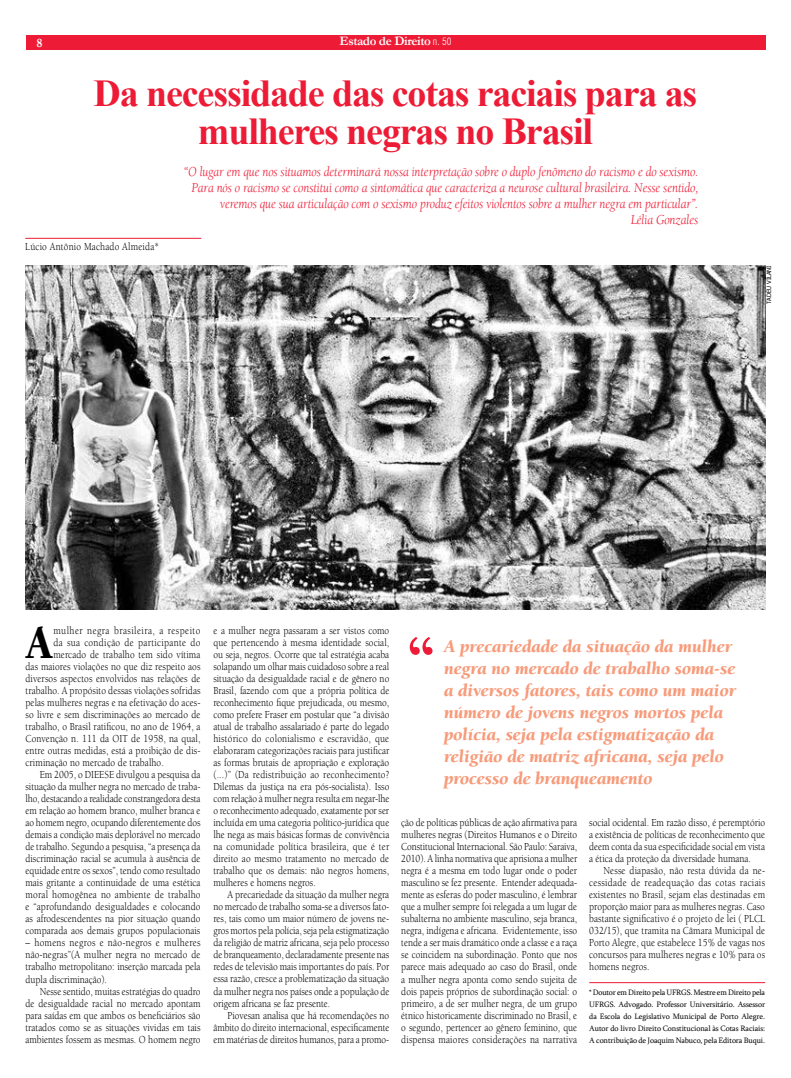
<style>
.page{position:relative;width:791px;height:1078px;background:#fff}
.page>*{position:absolute;margin:0;border:0;box-sizing:border-box;transform-origin:0 0}
.t1{font:900 63px "Berkeley";color:#ed1b35}
.t2{font:900 48.8px "Berkeley";color:#000;scale:.85 1}
.t3{font:700 38px/38px "Times New Roman";letter-spacing:-.03em;color:#ed1b35;text-align:center}
.t4{font:italic 900 18px/22px "Berkeley";color:#f79b7b}
.t5{font:italic 14px/16px "Berkeley";letter-spacing:-.01em;color:#ed1b35;text-align:right;scale:.9 1}
.t6{font:700 13px "Garamond";letter-spacing:-.03em;color:#fff}
.t7{font:11px/12px "Berkeley";letter-spacing:.005em;color:#000;text-align:justify;scale:.85 1}
.t8{font:11px "Berkeley";letter-spacing:.045em;color:#000;scale:.85 1}
.t9{font:11px "Berkeley";letter-spacing:.035em;color:#000;scale:.85 1}
.t10{font:8px/12px "Sylfaen";letter-spacing:-.015em;color:#000;text-align:justify}
.t11{font:6px "Tahoma";letter-spacing:-.005em;color:#000}
.s1{font-family:"Swiss 721 BT";font-weight:300;font-stretch:condensed;font-size:10px}
</style>
<div class="page">
<div style="left:26px;top:35px;width:739px;height:15px;background:#ed1b35"></div>
<hr style="left:25px;top:238px;width:176px;height:1px;background:#ed1b35">
<hr style="left:589px;top:981px;width:176px;height:1px;background:#ed1b35">
<img style="left:26px;top:265px;width:739px;height:344px">
<p class="t6" style="left:37px;top:34px;width:8px">8</p>
<p class="t6" style="left:340px;top:32px;width:113px">Estado de Direito <span class="s1">n. 50</span></p>
<h3 class="t3" style="left:94px;top:73px;width:605px">Da necessidade das cotas raciais para as mulheres negras no Brasil</h3>
<p class="t5" style="left:184px;top:164px;width:573px">“O lugar em que nos situamos determinará nossa interpretação sobre o duplo fenômeno do racismo e do sexismo.<br>Para nós o racismo se constitui como a sintomática que caracteriza a neurose cultural brasileira. Nesse sentido, veremos que sua articulação com o sexismo produz efeitos violentos sobre a mulher negra em particular”.<br>Lélia Gonzales</p>
<p class="t7" style="left:25px;top:241px;width:159px">Lúcio Antônio Machado Almeida*</p>
<p class="t11" style="left:765px;top:304px;width:40px;rotate:-90deg">tadeu vilani</p>
<h2 class="t2" style="left:26px;top:617px;width:33px">A</h2>
<p class="t8" style="left:53px;top:624px;width:174px">mulher negra brasileira, a respeito</p>
<p class="t9" style="left:53px;top:636px;width:175px">da sua condição de participante do</p>
<p class="t7" style="left:53px;top:649px;width:174px">mercado de trabalho tem sido vítima</p>
<p class="t7" style="left:26px;top:661px;width:207px">das maiores violações no que diz respeito aos</p>
<p class="t7" style="left:26px;top:673px;width:207px">diversos aspectos envolvidos nas relações de</p>
<p class="t7" style="left:26px;top:685px;width:207px">trabalho. A propósito dessas violações sofridas</p>
<p class="t7" style="left:26px;top:697px;width:207px">pelas mulheres negras e na efetivação do aces-</p>
<p class="t7" style="left:26px;top:709px;width:207px">so livre e sem discriminações ao mercado de</p>
<p class="t7" style="left:26px;top:721px;width:207px">trabalho, o Brasil ratificou, no ano de 1964, a</p>
<p class="t7" style="left:26px;top:733px;width:207px">Convenção n. 111 da OIT de 1958, na qual,</p>
<p class="t7" style="left:26px;top:745px;width:207px">entre outras medidas, está a proibição de dis-</p>
<p class="t7" style="left:26px;top:757px;width:164px">criminação no mercado de trabalho.</p>
<p class="t7" style="left:40px;top:769px;width:191px">Em 2005, o DIEESE divulgou a pesquisa da</p>
<p class="t7" style="left:26px;top:781px;width:207px">situação da mulher negra no mercado de traba-</p>
<p class="t7" style="left:26px;top:793px;width:207px">lho, destacando a realidade constrangedora desta</p>
<p class="t7" style="left:26px;top:805px;width:207px">em relação ao homem branco, mulher branca e</p>
<p class="t7" style="left:26px;top:817px;width:207px">ao homem negro, ocupando diferentemente dos</p>
<p class="t7" style="left:26px;top:829px;width:207px">demais a condição mais deplorável no mercado</p>
<p class="t7" style="left:26px;top:841px;width:207px">de trabalho. Segundo a pesquisa, “a presença da</p>
<p class="t7" style="left:26px;top:853px;width:207px">discriminação racial se acumula à ausência de</p>
<p class="t7" style="left:26px;top:865px;width:207px">equidade entre os sexos”, tendo como resultado</p>
<p class="t7" style="left:26px;top:877px;width:207px">mais gritante a continuidade de uma estética</p>
<p class="t7" style="left:26px;top:889px;width:207px">moral homogênea no ambiente de trabalho</p>
<p class="t7" style="left:26px;top:901px;width:207px">e “aprofundando desigualdades e colocando</p>
<p class="t7" style="left:26px;top:913px;width:207px">as afrodescendentes na pior situação quando</p>
<p class="t7" style="left:26px;top:925px;width:207px">comparada aos demais grupos populacionais</p>
<p class="t7" style="left:26px;top:937px;width:207px">– homens negros e não-negros e mulheres não-negras”(A mulher negra no mercado de trabalho metropolitano: inserção marcada pela dupla discriminação).</p>
<p class="t7" style="left:26px;top:985px;width:207px;text-indent:14px">Nesse sentido, muitas estratégias do quadro de desigualdade racial no mercado apontam para saídas em que ambos os beneficiários são tratados como se as situações vividas em tais ambientes fossem as mesmas. O homem negro</p>
<p class="t7" style="left:213px;top:625px;width:209px">e a mulher negra passaram a ser vistos como que pertencendo à mesma identidade social, ou seja, negros. Ocorre que tal estratégia acaba solapando um olhar mais cuidadoso sobre a real situação da desigualdade racial e de gênero no Brasil, fazendo com que a própria política de reconhecimento fique prejudicada, ou mesmo, como prefere Fraser em postular que “a divisão atual de trabalho assalariado é parte do legado histórico do colonialismo e escravidão, que elaboraram categorizações raciais para justificar as formas brutais de apropriação e exploração (...)” (Da redistribuição ao reconhecimento?<br>Dilemas da justiça na era pós-socialista). Isso com relação à mulher negra resulta em negar-lhe o reconhecimento adequado, exatamente por ser incluída em uma categoria político-jurídica que lhe nega as mais básicas formas de convivência na comunidade política brasileira, que é ter direito ao mesmo tratamento no mercado de trabalho que os demais: não negros homens, mulheres e homens negros.</p>
<p class="t7" style="left:213px;top:889px;width:209px;text-indent:14px">A precariedade da situação da mulher negra no mercado de trabalho soma-se a diversos fato&shy;res, tais como um maior número de jovens ne&shy;gros mortos pela polícia, seja pela estigmatização da religião de matriz africana, seja pelo processo de branqueamento, declaradamente presente nas redes de televisão mais importantes do país. Por essa razão, cresce a problematização da situação da mulher negra nos países onde a população de origem africana se faz presente.</p>
<p class="t7" style="left:213px;top:1009px;width:209px;text-indent:14px">Piovesan analisa que há recomendações no âmbito do direito internacional, especificamente em matérias de direitos humanos, para a promo-</p>
<h1 class="t1" style="left:407px;top:624px;width:29px">“</h1>
<p class="t4" style="left:444px;top:635px;width:293px">A precariedade da situação da mulher negra no mercado de trabalho soma-se a diversos fatores, tais como um maior número de jovens negros mortos pela polícia, seja pela estigmatização da religião de matriz africana, seja pelo processo de branqueamento</p>
<p class="t7" style="left:401px;top:817px;width:209px">ção de políticas públicas de ação afirmativa para mulheres negras (Direitos Humanos e o Direito Constitucional Internacional. São Paulo: Saraiva, 2010). A linha normativa que aprisiona a mulher negra é a mesma em todo lugar onde o poder masculino se fez presente. Entender adequada&shy;mente as esferas do poder masculino, é lembrar que a mulher sempre foi relegada a um lugar de subalterna no ambiente masculino, seja branca, negra, indígena e africana. Evidentemente, isso tende a ser mais dramático onde a classe e a raça se coincidem na subordinação. Ponto que nos parece mais adequado ao caso do Brasil, onde a mulher negra aponta como sendo sujeita de dois papeis próprios de subordinação social: o primeiro, a de ser mulher negra, de um grupo étnico historicamente discriminado no Brasil, e o segundo, pertencer ao gênero feminino, que dispensa maiores considerações na narrativa</p>
<p class="t7" style="left:589px;top:817px;width:208px">social ocidental. Em razão disso, é peremptório a existência de políticas de reconhecimento que deem conta da sua especificidade social em vista a ética da proteção da diversidade humana.</p>
<p class="t7" style="left:589px;top:865px;width:208px;text-indent:14px">Nesse diapasão, não resta dúvida da ne&shy;cessidade de readequação das cotas raciais existentes no Brasil, sejam elas destinadas em proporção maior para as mulheres negras. Caso bastante significativo é o projeto de lei ( PLCL 032/15), que tramita na Câmara Municipal de Porto Alegre, que estabelece 15% de vagas nos concursos para mulheres negras e 10% para os homens negros.</p>
<p class="t10" style="left:589px;top:985px;width:177px">* Doutor em Direito pela UFRGS. Mestre em Direito pela UFRGS. Advogado. Professor Universitário. Assessor da Escola do Legislativo Municipal de Porto Alegre.<br>Autor do livro Direito Constitucional às Cotas Raciais:<br>A contribuição de Joaquim Nabuco, pela Editora Buqui.</p>
</div>
